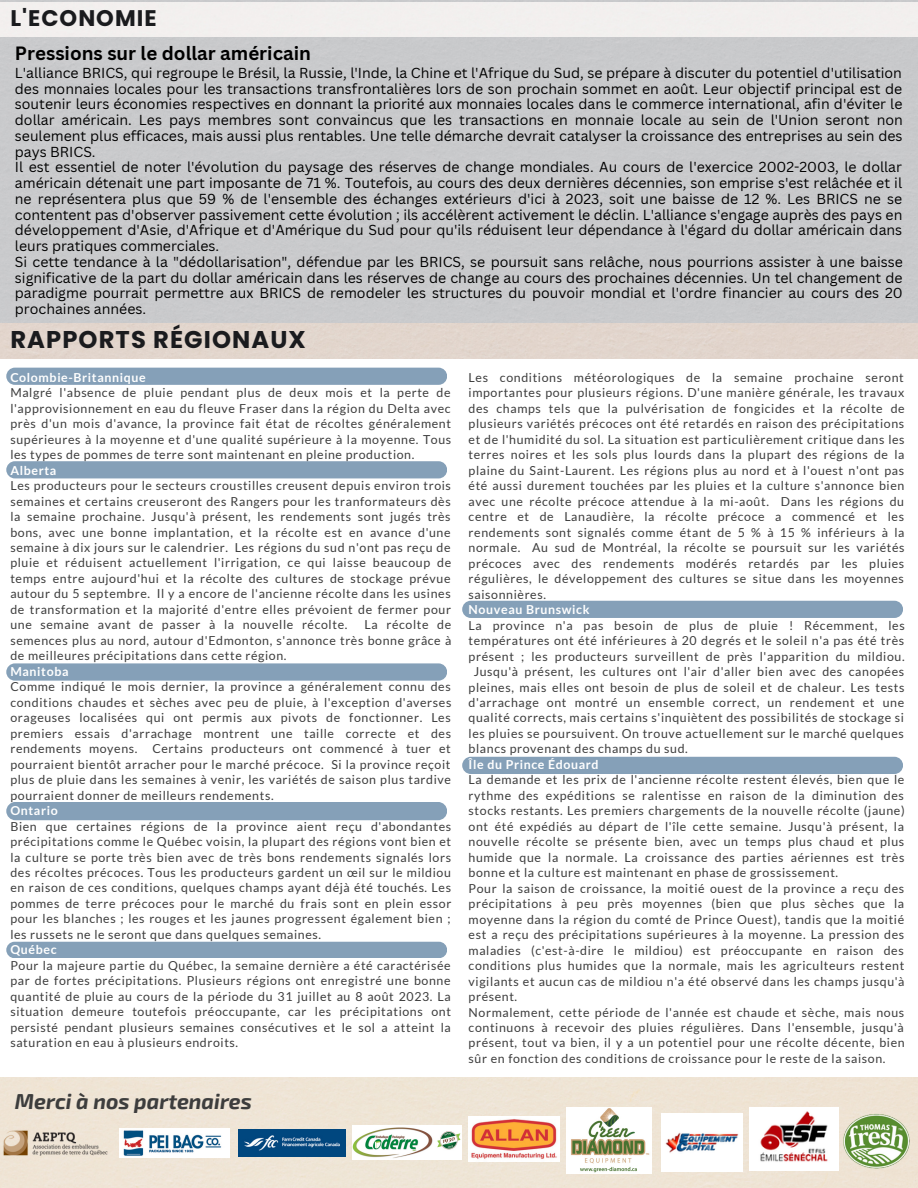
<style>
.page{position:relative;width:918px;height:1188px;background:#fff}
.page>*{position:absolute;margin:0;border:0;box-sizing:border-box;transform-origin:0 0}
.t1{font:700 24.15px "Poppins";letter-spacing:.045em;color:#1a1b1e}
.t2{font:700 22.5px "Poppins";letter-spacing:.045em;color:#1a1b1e}
.t3{font:italic 700 21.3px "Exo 2";color:#3d3d3d}
.t4{font:700 18.75px "Canva Sans";color:#000}
.t5{font:14.1px/15.8px "Canva Sans";color:#000;text-align:justify}
.t6{font:12.45px/15.5px "Lato";letter-spacing:.05em;color:#3d3d3d;text-align:justify}
.t7{font:700 12.45px "Lato";letter-spacing:.05em;color:#fff}
</style>
<div class="page">
<div style="left:0;top:1078px;width:918px;height:110px;background:#efe4d5"></div>
<img style="left:469px;top:1117px;width:91px;height:45px">
<img style="left:662px;top:1114px;width:81px;height:57px">
<img style="left:838px;top:1108px;width:75px;height:63px">
<img style="left:749px;top:1108px;width:89px;height:63px">
<img style="left:119px;top:1128px;width:110px;height:30px">
<img style="left:566px;top:1108px;width:86px;height:65px">
<img style="left:1px;top:1130px;width:108px;height:28px">
<img style="left:239px;top:1130px;width:107px;height:27px">
<img style="left:353px;top:1126px;width:109px;height:34px">
<div style="left:0;top:3px;width:918px;height:34px;background:#f2efee"></div>
<div style="left:6px;top:368px;width:441px;height:17px;background:#85a0b8;border-radius:9px"></div>
<div style="left:6px;top:461px;width:441px;height:17px;background:#85a0b8;border-radius:9px"></div>
<div style="left:6px;top:663px;width:441px;height:18px;background:#85a0b8;border-radius:9px"></div>
<div style="left:6px;top:802px;width:441px;height:18px;background:#85a0b8;border-radius:9px"></div>
<div style="left:6px;top:942px;width:441px;height:16px;background:#85a0b8;border-radius:8px"></div>
<div style="left:462px;top:601px;width:441px;height:17px;background:#85a0b8;border-radius:9px"></div>
<div style="left:462px;top:757px;width:441px;height:17px;background:#85a0b8;border-radius:9px"></div>
<p class="t2" style="left:10px;top:3px;width:148px">L'ECONOMIE</p>
<p class="t4" style="left:15px;top:40px;width:298px">Pressions sur le dollar américain</p>
<p class="t5" style="left:15px;top:65px;width:889px">L'alliance BRICS, qui regroupe le Brésil, la Russie, l'Inde, la Chine et l'Afrique du Sud, se prépare à discuter du potentiel d'utilisation des monnaies locales pour les transactions transfrontalières lors de son prochain sommet en août. Leur objectif principal est de soutenir leurs économies respectives en donnant la priorité aux monnaies locales dans le commerce international, afin d'éviter le dollar américain. Les pays membres sont convaincus que les transactions en monnaie locale au sein de l'Union seront non seulement plus efficaces, mais aussi plus rentables. Une telle démarche devrait catalyser la croissance des entreprises au sein des pays BRICS.</p>
<p class="t5" style="left:15px;top:159px;width:889px">Il est essentiel de noter l'évolution du paysage des réserves de change mondiales. Au cours de l'exercice 2002-2003, le dollar américain détenait une part imposante de 71 %. Toutefois, au cours des deux dernières décennies, son emprise s'est relâchée et il ne représentera plus que 59 % de l'ensemble des échanges extérieurs d'ici à 2023, soit une baisse de 12 %. Les BRICS ne se contentent pas d'observer passivement cette évolution ; ils accélèrent activement le déclin. L'alliance s'engage auprès des pays en développement d'Asie, d'Afrique et d'Amérique du Sud pour qu'ils réduisent leur dépendance à l'égard du dollar américain dans leurs pratiques commerciales.</p>
<p class="t5" style="left:15px;top:254px;width:890px">Si cette tendance à la "dédollarisation", défendue par les BRICS, se poursuit sans relâche, nous pourrions assister à une baisse significative de la part du dollar américain dans les réserves de change au cours des prochaines décennies. Un tel changement de paradigme pourrait permettre aux BRICS de remodeler les structures du pouvoir mondial et l'ordre financier au cours des 20 prochaines années.</p>
<p class="t1" style="left:10px;top:323px;width:297px">RAPPORTS RÉGIONAUX</p>
<p class="t7" style="left:10px;top:369px;width:137px">Colombie-Britannique</p>
<p class="t6" style="left:10px;top:385px;width:442px">Malgré l'absence de pluie pendant plus de deux mois et la perte de l'approvisionnement en eau du fleuve Fraser dans la région du Delta avec près d'un mois d'avance, la province fait état de récoltes généralement supérieures à la moyenne et d'une qualité supérieure à la moyenne. Tous les types de pommes de terre sont maintenant en pleine production.</p>
<p class="t7" style="left:10px;top:462px;width:47px">Alberta</p>
<p class="t6" style="left:10px;top:478px;width:442px">Les producteurs pour le secteurs croustilles creusent depuis environ trois semaines et certains creuseront des Rangers pour les tranformateurs dès la semaine prochaine. Jusqu'à présent, les rendements sont jugés très bons, avec une bonne implantation, et la récolte est en avance d'une semaine à dix jours sur le calendrier. Les régions du sud n'ont pas reçu de pluie et réduisent actuellement l'irrigation, ce qui laisse beaucoup de temps entre aujourd'hui et la récolte des cultures de stockage prévue autour du 5 septembre. Il y a encore de l'ancienne récolte dans les usines de transformation et la majorité d'entre elles prévoient de fermer pour une semaine avant de passer à la nouvelle récolte.</p>
<p class="t6" style="left:10px;top:617px;width:442px;text-indent:354px">La récolte de semences plus au nord, autour d'Edmonton, s'annonce très bonne grâce à de meilleures précipitations dans cette région.</p>
<p class="t7" style="left:10px;top:664px;width:60px">Manitoba</p>
<p class="t6" style="left:10px;top:679px;width:442px">Comme indiqué le mois dernier, la province a généralement connu des conditions chaudes et sèches avec peu de pluie, à l'exception d'averses orageuses localisées qui ont permis aux pivots de fonctionner. Les premiers essais d'arrachage montrent une taille correcte et des rendements moyens. Certains producteurs ont commencé à tuer et pourraient bientôt arracher pour le marché précoce. Si la province reçoit plus de pluie dans les semaines à venir, les variétés de saison plus tardive pourraient donner de meilleurs rendements.</p>
<p class="t7" style="left:10px;top:803px;width:49px">Ontario</p>
<p class="t6" style="left:10px;top:818px;width:442px">Bien que certaines régions de la province aient reçu d'abondantes précipitations comme le Québec voisin, la plupart des régions vont bien et la culture se porte très bien avec de très bons rendements signalés lors des récoltes précoces. Tous les producteurs gardent un œil sur le mildiou en raison de ces conditions, quelques champs ayant déjà été touchés. Les pommes de terre précoces pour le marché du frais sont en plein essor pour les blanches ; les rouges et les jaunes progressent également bien ; les russets ne le seront que dans quelques semaines.</p>
<p class="t7" style="left:10px;top:942px;width:48px">Québec</p>
<p class="t6" style="left:10px;top:957px;width:442px">Pour la majeure partie du Québec, la semaine dernière a été caractérisée par de fortes précipitations. Plusieurs régions ont enregistré une bonne quantité de pluie au cours de la période du 31 juillet au 8 août 2023. La situation demeure toutefois préoccupante, car les précipitations ont persisté pendant plusieurs semaines consécutives et le sol a atteint la saturation en eau à plusieurs endroits.</p>
<p class="t3" style="left:15px;top:1087px;width:239px">Merci à nos partenaires</p>
<p class="t6" style="left:469px;top:369px;width:438px">Les conditions météorologiques de la semaine prochaine seront importantes pour plusieurs régions. D'une manière générale, les travaux des champs tels que la pulvérisation de fongicides et la récolte de plusieurs variétés précoces ont été retardés en raison des précipitations et de l'humidité du sol. La situation est particulièrement critique dans les terres noires et les sols plus lourds dans la plupart des régions de la plaine du Saint-Laurent. Les régions plus au nord et à l'ouest n'ont pas été aussi durement touchées par les pluies et la culture s'annonce bien avec une récolte précoce attendue à la mi-août. Dans les régions du centre et de Lanaudière, la récolte précoce a commencé et les rendements sont signalés comme étant de 5 % à 15 % inférieurs à la normale. Au sud de Montréal, la récolte se poursuit sur les variétés précoces avec des rendements modérés retardés par les pluies régulières, le développement des cultures se situe dans les moyennes saisonnières.</p>
<p class="t7" style="left:469px;top:602px;width:122px">Nouveau Brunswick</p>
<p class="t6" style="left:469px;top:617px;width:438px">La province n'a pas besoin de plus de pluie ! Récemment, les</p>
<p class="t6" style="left:469px;top:633px;width:437px">températures ont été inférieures à 20 degrés et le soleil n'a pas été très</p>
<p class="t6" style="left:469px;top:648px;width:438px">présent ; les producteurs surveillent de près l'apparition du mildiou.</p>
<p class="t6" style="left:474px;top:664px;width:432px">Jusqu'à présent, les cultures ont l'air d'aller bien avec des canopées</p>
<p class="t6" style="left:469px;top:679px;width:437px">pleines, mais elles ont besoin de plus de soleil et de chaleur. Les tests</p>
<p class="t6" style="left:469px;top:694px;width:437px">d'arrachage ont montré un ensemble correct, un rendement et une</p>
<p class="t6" style="left:469px;top:710px;width:437px">qualité corrects, mais certains s'inquiètent des possibilités de stockage si</p>
<p class="t6" style="left:469px;top:725px;width:437px">les pluies se poursuivent. On trouve actuellement sur le marché quelques</p>
<p class="t6" style="left:469px;top:741px;width:221px">blancs provenant des champs du sud.</p>
<p class="t7" style="left:469px;top:757px;width:132px">Île du Prince Édouard</p>
<p class="t6" style="left:469px;top:772px;width:438px">La demande et les prix de l'ancienne récolte restent élevés, bien que le rythme des expéditions se ralentisse en raison de la diminution des stocks restants. Les premiers chargements de la nouvelle récolte (jaune) ont été expédiés au départ de l'île cette semaine. Jusqu'à présent, la nouvelle récolte se présente bien, avec un temps plus chaud et plus humide que la normale. La croissance des parties aériennes est très bonne et la culture est maintenant en phase de grossissement.</p>
<p class="t6" style="left:469px;top:880px;width:437px">Pour la saison de croissance, la moitié ouest de la province a reçu des précipitations à peu près moyennes (bien que plus sèches que la moyenne dans la région du comté de Prince Ouest), tandis que la moitié est a reçu des précipitations supérieures à la moyenne. La pression des maladies (c'est-à-dire le mildiou) est préoccupante en raison des conditions plus humides que la normale, mais les agriculteurs restent vigilants et aucun cas de mildiou n'a été observé dans les champs jusqu'à présent.</p>
<p class="t6" style="left:469px;top:1004px;width:438px">Normalement, cette période de l'année est chaude et sèche, mais nous continuons à recevoir des pluies régulières. Dans l'ensemble, jusqu'à présent, tout va bien, il y a un potentiel pour une récolte décente, bien sûr en fonction des conditions de croissance pour le reste de la saison.</p>
</div>
